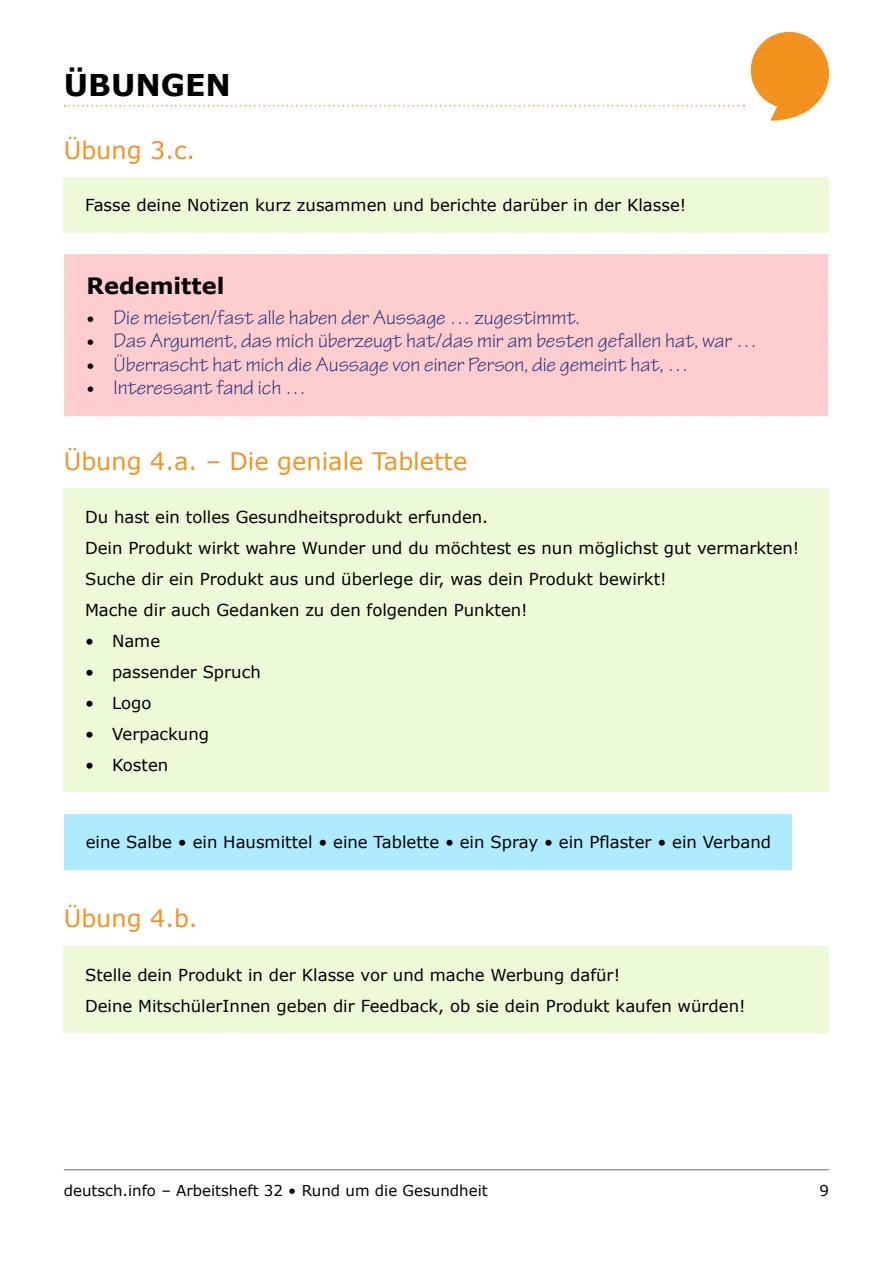
<style>
.page{position:relative;width:893px;height:1263px;background:#fff}
.page>*{position:absolute;margin:0;border:0;box-sizing:border-box;transform-origin:0 0}
.t1{font:700 30px "Verdana";color:#000}
.User_Exercise_Title{font:24px "Verdana";color:#f39321}
.User_Text_Title{font:700 22.5px "Verdana";color:#000}
.t2{font:21px "Tekton Pro";color:#283583}
.User_Normal{font:16.5px "Verdana";color:#000}
.t3{font:15px "Verdana";color:#000}
.s1{font-family:"Verdana";font-size:15px;color:#000}
</style>
<div class="page">
<svg style="left:65px;top:31px;width:764px;height:90px"></svg>
<hr style="left:64px;top:1169px;width:765px;height:1px;background:#6c6c6c">
<div style="left:64px;top:178px;width:765px;height:55px;background:#ecfad7"></div>
<div style="left:64px;top:254px;width:765px;height:163px;background:#ffcdcd"></div>
<div style="left:64px;top:489px;width:765px;height:303px;background:#ecfad7"></div>
<div style="left:65px;top:814px;width:727px;height:55px;background:#afebff"></div>
<div style="left:64px;top:947px;width:765px;height:86px;background:#ecfad7"></div>
<h1 class="t1" style="left:64px;top:66px;width:169px">ÜBUNGEN</h1>
<p class="User_Exercise_Title" style="left:64px;top:135px;width:133px">Übung 3.c.</p>
<p class="User_Normal" style="left:85px;top:195px;width:603px">Fasse deine Notizen kurz zusammen und berichte darüber in der Klasse!</p>
<p class="User_Text_Title" style="left:87px;top:271px;width:139px">Redemittel</p>
<p class="t2" style="left:87px;top:305px;width:495px"><span class="s1">•</span> Die meisten/fast alle haben der Aussage … zugestimmt.</p>
<p class="t2" style="left:87px;top:328px;width:672px"><span class="s1">•</span> Das Argument, das mich überzeugt hat/das mir am besten gefallen hat, war …</p>
<p class="t2" style="left:87px;top:352px;width:603px"><span class="s1">•</span> Überrascht hat mich die Aussage von einer Person, die gemeint hat, …</p>
<p class="t2" style="left:87px;top:375px;width:221px"><span class="s1">•</span> Interessant fand ich …</p>
<p class="User_Exercise_Title" style="left:64px;top:446px;width:405px">Übung 4.a. – Die geniale Tablette</p>
<p class="User_Normal" style="left:85px;top:506px;width:405px">Du hast ein tolles Gesundheitsprodukt erfunden.</p>
<p class="User_Normal" style="left:85px;top:537px;width:716px">Dein Produkt wirkt wahre Wunder und du möchtest es nun möglichst gut vermarkten!</p>
<p class="User_Normal" style="left:85px;top:568px;width:583px">Suche dir ein Produkt aus und überlege dir, was dein Produkt bewirkt!</p>
<p class="User_Normal" style="left:85px;top:599px;width:444px">Mache dir auch Gedanken zu den folgenden Punkten!</p>
<p class="User_Normal" style="left:85px;top:630px;width:77px">• Name</p>
<p class="User_Normal" style="left:85px;top:661px;width:177px">• passender Spruch</p>
<p class="User_Normal" style="left:85px;top:692px;width:68px">• Logo</p>
<p class="User_Normal" style="left:85px;top:723px;width:126px">• Verpackung</p>
<p class="User_Normal" style="left:85px;top:754px;width:85px">• Kosten</p>
<p class="User_Normal" style="left:86px;top:831px;width:687px">eine Salbe • ein Hausmittel • eine Tablette • ein Spray • ein Pflaster • ein Verband</p>
<p class="User_Exercise_Title" style="left:64px;top:903px;width:135px">Übung 4.b.</p>
<p class="User_Normal" style="left:85px;top:964px;width:537px">Stelle dein Produkt in der Klasse vor und mache Werbung dafür!</p>
<p class="User_Normal" style="left:85px;top:995px;width:662px">Deine MitschülerInnen geben dir Feedback, ob sie dein Produkt kaufen würden!</p>
<p class="t3" style="left:64px;top:1181px;width:425px">deutsch.info – Arbeitsheft 32 • Rund um die Gesundheit</p>
<p class="t3" style="left:819px;top:1181px;width:11px">9</p>
</div>
